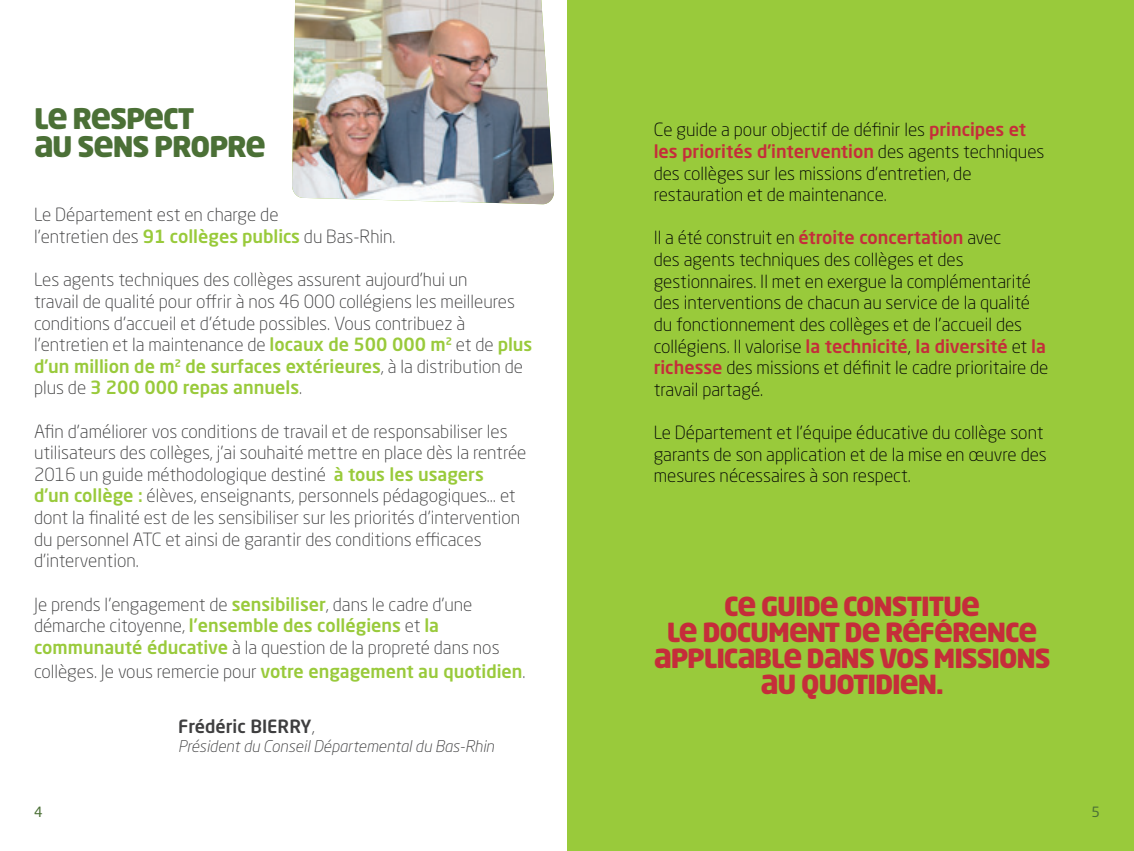
<style>
.page{position:relative;width:1134px;height:851px;background:#fff}
.page>*{position:absolute;margin:0;border:0;box-sizing:border-box;transform-origin:0 0}
.t1{font:900 28px/28px "NEO Titre";letter-spacing:-.04em;color:#4b7036}
.t2{font:900 26px/26px "NEO Titre";letter-spacing:-.04em;color:#c52d3a;text-align:center}
.t3{font:300 18px/21.6px "Neo Sans Std";color:#3e3e3f}
.t4{font:300 18px/21.6px "Neo Sans Std";color:#000103}
.t5{font:500 18px "Neo Sans Std";color:#3e3e3f}
.t6{font:italic 300 16px "Neo Sans Std";color:#3e3e3f}
.t7{font:14px "Neo Sans Std";color:#4b7036}
.s1{font-weight:500;color:#99ca3b}
.s2{font-weight:300}
.s3{font-weight:500;color:#c52d3a}
</style>
<div class="page">
<div style="left:567px;top:0;width:567px;height:850px;background:#99ca3b"></div>
<img style="left:292px;top:0;width:262px;height:204px">
<h1 class="t1" style="left:34px;top:103px;width:233px">LE RESPECT<br>AU SENS PROPRE</h1>
<p class="t3" style="left:34px;top:204px;width:363px">Le Département est en charge de<br>l’entretien des <span class="s1">91 collèges publics</span> du Bas-Rhin.</p>
<p class="t3" style="left:34px;top:269px;width:500px">Les agents techniques des collèges assurent aujourd’hui un<br>travail de qualité pour offrir à nos 46 000 collégiens les meilleures conditions d’accueil et d’étude possibles. Vous contribuez à l’entretien et la maintenance de <span class="s1">locaux de 500 000 m²</span> et de <span class="s1">plus d’un million de m² de surfaces extérieures</span>, à la distribution de plus de <span class="s1">3 200 000 repas annuels</span>.</p>
<p class="t3" style="left:34px;top:420px;width:494px">Afin d’améliorer vos conditions de travail et de responsabiliser les utilisateurs des collèges, j’ai souhaité mettre en place dès la rentrée 2016 un guide méthodologique destiné <span class="s1">à tous les usagers<br>d’un collège :</span> élèves, enseignants, personnels pédagogiques… et dont la finalité est de les sensibiliser sur les priorités d’intervention du personnel ATC et ainsi de garantir des conditions efficaces d’intervention.</p>
<p class="t3" style="left:34px;top:593px;width:467px">Je prends l’engagement de <span class="s1">sensibiliser</span>, dans le cadre d’une démarche citoyenne, <span class="s1">l’ensemble des collégiens</span> et <span class="s1">la communauté éducative</span> à la question de la propreté dans nos</p>
<p class="t3" style="left:34px;top:660px;width:493px">collèges. Je vous remercie pour <span class="s1">votre engagement au quotidien</span>.</p>
<p class="t5" style="left:178px;top:714px;width:138px">Frédéric BIERRY<span class="s2">,</span></p>
<p class="t6" style="left:178px;top:736px;width:318px">Président du Conseil Départemental du Bas-Rhin</p>
<p class="t4" style="left:654px;top:119px;width:392px">Ce guide a pour objectif de définir les <span class="s3">principes et les priorités d’intervention</span> des agents techniques des collèges sur les missions d’entretien, de restauration et de maintenance.</p>
<p class="t4" style="left:654px;top:227px;width:396px">Il a été construit en <span class="s3">étroite concertation</span> avec<br>des agents techniques des collèges et des gestionnaires. Il met en exergue la complémentarité des interventions de chacun au service de la qualité du fonctionnement des collèges et de l’accueil des collégiens. Il valorise <span class="s3">la technicité</span>, <span class="s3">la diversité</span> et <span class="s3">la richesse</span> des missions et définit le cadre prioritaire de travail partagé.</p>
<p class="t4" style="left:654px;top:421px;width:395px">Le Département et l’équipe éducative du collège sont garants de son application et de la mise en œuvre des mesures nécessaires à son respect.</p>
<h2 class="t2" style="left:654px;top:592px;width:398px">CE GUIDE CONSTITUE<br>LE DOCUMENT DE RÉFÉRENCE<br>APPLICABLE DANS VOS MISSIONS<br>AU QUOTIDIEN.</h2>
<p class="t7" style="left:34px;top:803px;width:10px">4</p>
<p class="t7" style="left:1091px;top:803px;width:10px">5</p>
</div>
